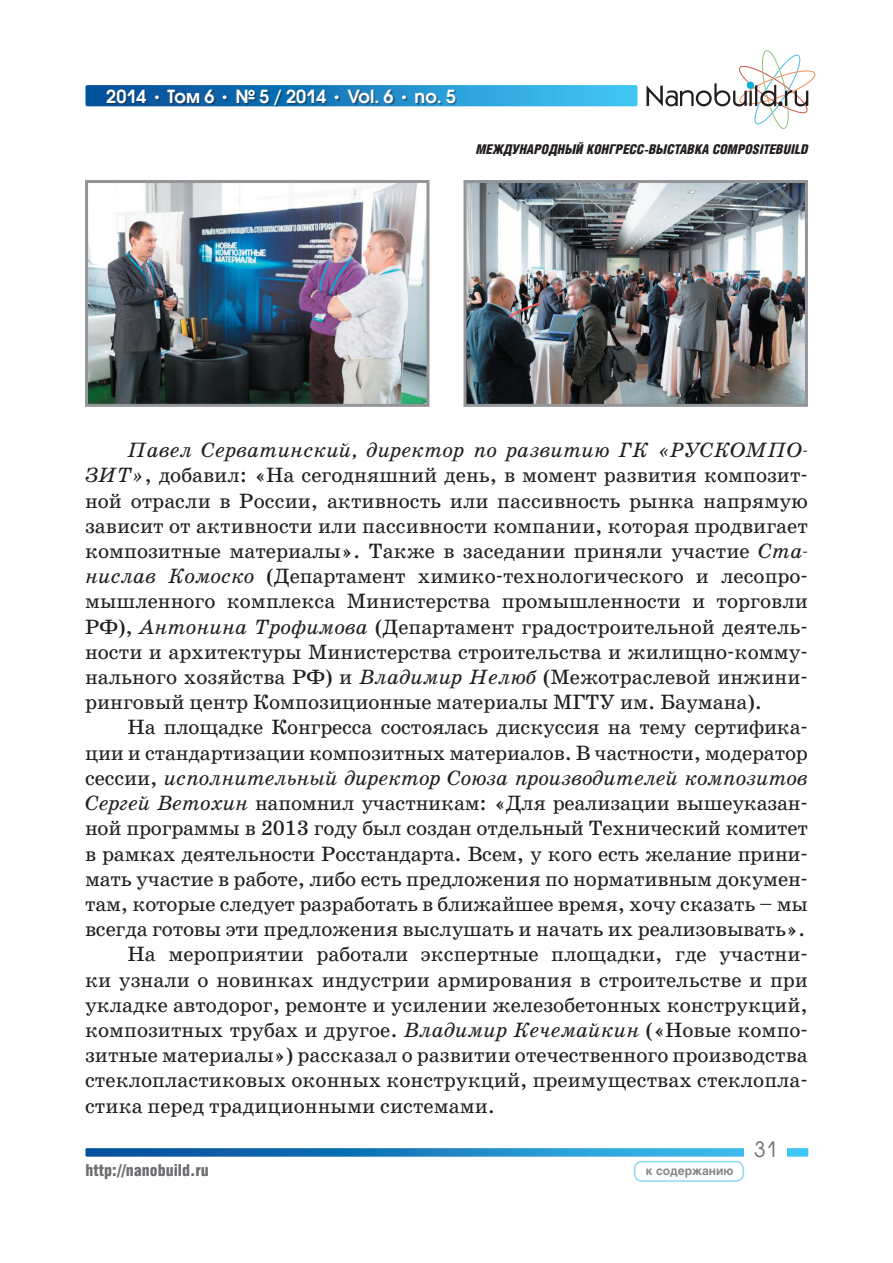
<style>
.page{position:relative;width:893px;height:1263px;background:#fff}
.page>*{position:absolute;margin:0;border:0;box-sizing:border-box;transform-origin:0 0}
.t1{font:21px/25.2px "School Book C";letter-spacing:-.01em;color:#231f20;text-align:justify}
.t2{font:italic 21px "School Book C";letter-spacing:-.01em;color:#231f20}
.t3{font:21px "Avant Garde Gothic C";color:#6c6d70}
.t4{font:600 18px "Avant Garde Gothic C";color:#fff}
.t5{font:900 16.5px "Helios Cond";color:#6c6d70}
.t6{font:italic 900 13.5px "Helios Cond";color:#231f20}
.t7{font:700 12px "Helios";color:#87898c}
.s1{font-family:"School Book C";font-weight:700}
.s2{font-style:italic}
.s3{font-style:normal}
</style>
<div class="page">
<div style="left:85px;top:85px;width:553px;height:21px;background:linear-gradient(to right,#004694,#42c8f7);border-radius:2px"></div>
<div style="left:108px;top:90px;width:349px;height:17px;background:#231f20;opacity:.5"></div>
<svg style="left:646px;top:50px;width:169px;height:79px"></svg>
<svg style="left:85px;top:1148px;width:723px;height:9px;background:#298ac5"></svg>
<div style="left:745px;top:1137px;width:42px;height:20px;background:#fff"></div>
<div style="left:634px;top:1161px;width:110px;height:21px;border:2px solid #8dd7f7;border-radius:7px"></div>
<img style="left:89px;top:184px;width:336px;height:219px">
<div style="left:85px;top:180px;width:344px;height:227px;border:3px solid #939598"></div>
<img style="left:467px;top:184px;width:337px;height:219px">
<div style="left:463px;top:180px;width:345px;height:227px;border:3px solid #939598"></div>
<p class="t4" style="left:106px;top:85px;width:351px">2014 <span class="s1">•</span> Том 6 <span class="s1">•</span> № 5 / 2014 <span class="s1">•</span> Vol. 6 <span class="s1">•</span> no. 5</p>
<p class="t6" style="left:476px;top:142px;width:334px">МЕЖДУНАРОДНЫЙ КОНГРЕСС-ВЫСТАВКА COMPOSITEBUILD</p>
<p class="t1" style="left:85px;top:438px;width:724px;text-indent:43px"><span class="s2">Павел Серватинский, директор по развитию ГК «РУСКОМПО-ЗИТ»</span>, добавил: «На сегодняшний день, в момент развития композит&shy;ной отрасли в России, активность или пассивность рынка напрямую зависит от активности или пассивности компании, которая продвигает композитные материалы». Также в заседании приняли участие <span class="s2">Ста&shy;нислав Комоско</span> (Департамент химико-технологического и лесопро&shy;мышленного комплекса Министерства промышленности и торговли РФ), <span class="s2">Антонина Трофимова</span> (Департамент градостроительной деятель&shy;ности и архитектуры Министерства строительства и жилищно-комму&shy;нального хозяйства РФ) и <span class="s2">Владимир Нелюб</span> (Межотраслевой инжини&shy;ринговый центр Композиционные материалы МГТУ им. Баумана).</p>
<p class="t1" style="left:128px;top:715px;width:682px">На площадке Конгресса состоялась дискуссия на тему сертифика-</p>
<p class="t1" style="left:85px;top:740px;width:724px">ции и стандартизации композитных материалов. В частности, модератор</p>
<p class="t2" style="left:85px;top:766px;width:724px"><span class="s3">сессии,</span> исполнительный директор Союза производителей композитов</p>
<p class="t1" style="left:85px;top:791px;width:724px"><span class="s2">Сергей Ветохин</span> напомнил участникам: «Для реализации вышеуказан-</p>
<p class="t1" style="left:85px;top:816px;width:724px">ной программы в 2013 году был создан отдельный Технический комитет</p>
<p class="t1" style="left:85px;top:841px;width:724px">в рамках деятельности Росстандарта. Всем, у кого есть желание прини-</p>
<p class="t1" style="left:85px;top:866px;width:724px">мать участие в работе, либо есть предложения по нормативным докумен-</p>
<p class="t1" style="left:85px;top:891px;width:724px">там, которые следует разработать в ближайшее время, хочу сказать – мы</p>
<p class="t1" style="left:85px;top:917px;width:722px">всегда готовы эти предложения выслушать и начать их реализовывать».</p>
<p class="t1" style="left:128px;top:942px;width:682px">На мероприятии работали экспертные площадки, где участни-</p>
<p class="t1" style="left:85px;top:967px;width:724px">ки узнали о новинках индустрии армирования в строительстве и при</p>
<p class="t1" style="left:85px;top:992px;width:724px">укладке автодорог, ремонте и усилении железобетонных конструкций,</p>
<p class="t1" style="left:85px;top:1017px;width:724px">композитных трубах и другое. <span class="s2">Владимир Кечемайкин</span> («Новые компо-</p>
<p class="t1" style="left:85px;top:1043px;width:724px">зитные материалы») рассказал о развитии отечественного производства</p>
<p class="t1" style="left:85px;top:1068px;width:724px">стеклопластиковых оконных конструкций, преимуществах стеклопла-</p>
<p class="t1" style="left:85px;top:1093px;width:412px">стика перед традиционными системами.</p>
<p class="t5" style="left:85px;top:1161px;width:125px">http://nanobuild.ru</p>
<p class="t7" style="left:646px;top:1163px;width:89px">к содержанию</p>
<p class="t3" style="left:754px;top:1137px;width:25px">31</p>
</div>
